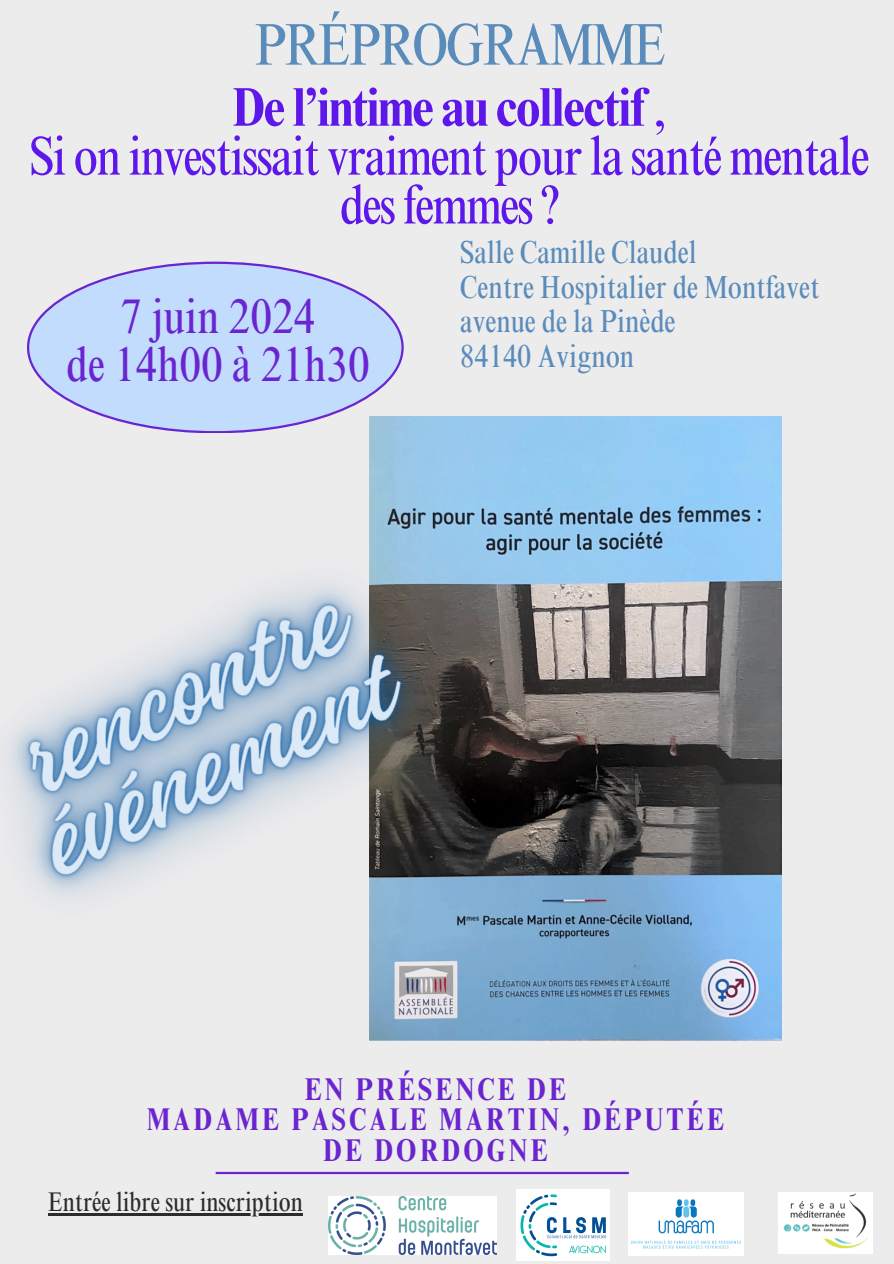
<style>
.page{position:relative;width:894px;height:1264px;background:#fff}
.page>*{position:absolute;margin:0;border:0;box-sizing:border-box;transform-origin:0 0}
.t1{font:condensed 59.4px "Times NRMT Pro";letter-spacing:-.03em;color:#5a8cbb}
.t2{font:condensed 55.05px/48.9px "Times NRMT Pro";letter-spacing:-.03em;color:#5e17eb;text-align:center}
.t3{font:condensed 48.6px/47.7px "Times NRMT Pro";color:#6a25d0;text-align:center}
.t4{font:condensed 31.8px/34.8px "Times NRMT Pro";color:#5a8cbb}
.t5{font:700 condensed 31.5px/30.3px "Times NRMT Pro";letter-spacing:.1em;color:#6a25d0;text-align:center}
.t6{font:condensed 27px "Times NRMT Pro";color:#2d2c2c}
.s1{font-weight:700}
</style>
<div class="page">
<div style="left:0;top:0;width:893px;height:1263px;background:#edeced"></div>
<hr style="left:215px;top:1171px;width:413px;height:3px;background:#6a25d0">
<img style="left:605px;top:416px;width:176px;height:624px">
<img style="left:329px;top:1196px;width:167px;height:57px">
<img style="left:516px;top:1189px;width:93px;height:71px">
<svg style="left:27px;top:262px;width:376px;height:98px"></svg>
<img style="left:628px;top:1192px;width:115px;height:62px">
<img style="left:778px;top:1192px;width:94px;height:61px">
<hr style="left:48px;top:1213px;width:255px;height:2px;background:#2d2c2c">
<img style="left:6px;top:360px;width:599px;height:681px">
<p class="t1" style="left:254px;top:22px;width:413px">PRÉPROGRAMME</p>
<h4 class="t2" style="left:30px;top:89px;width:841px"><span class="s1">De l’intime au collectif</span> ,<br>Si on investissait vraiment pour la santé mentale des femmes ?</h4>
<p class="t3" style="left:66px;top:299px;width:305px">7 juin 2024<br>de 14h00 à 21h30</p>
<p class="t4" style="left:460px;top:238px;width:361px">Salle Camille Claudel<br>Centre Hospitalier de Montfavet avenue de la Pinède<br>84140 Avignon</p>
<p class="t5" style="left:147px;top:1078px;width:578px">EN PRÉSENCE DE<br>MADAME PASCALE MARTIN, DÉPUTÉE<br>DE DORDOGNE</p>
<p class="t6" style="left:48px;top:1191px;width:256px">Entrée libre sur inscription</p>
</div>
